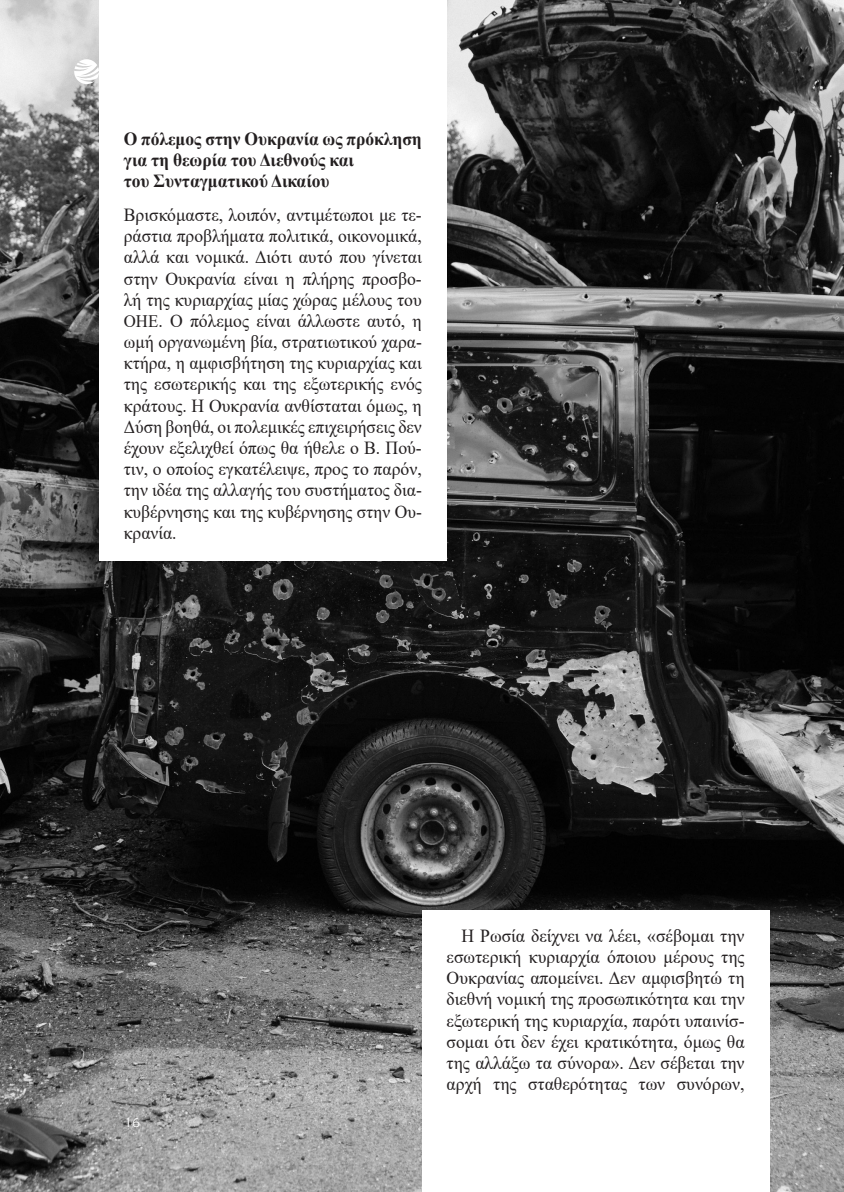
<style>
.page{position:relative;width:844px;height:1192px;background:#fff}
.page>*{position:absolute;margin:0;border:0;box-sizing:border-box;transform-origin:0 0}
.t1{font:18.38px/21.2px "Times New Roman";color:#231f20;text-align:justify;scale:.96 1}
.t2{font:700 18.38px "Times New Roman";color:#231f20;scale:.95 1}
.t3{font:300 14px "PF Highway Sans Pro";color:#fff}
.s1{font-size:17.5px}
</style>
<div class="page">
<img style="left:0;top:0;width:843px;height:1191px">
<div style="left:421px;top:910px;width:348px;height:281px;background:#fff"></div>
<div style="left:99px;top:0;width:347px;height:560px;background:#fff"></div>
<svg style="left:74px;top:59px;width:25px;height:25px"></svg>
<p class="t2" style="left:124px;top:126px;width:315px">Ο πόλεμος στην Ουκρανία ως πρόκληση</p>
<p class="t2" style="left:124px;top:147px;width:243px">για τη θεωρία του Διεθνούς και</p>
<p class="t2" style="left:124px;top:168px;width:218px">του Συνταγματικού Δικαίου</p>
<p class="t1" style="left:124px;top:204px;width:312px">Βρισκόμαστε, λοιπόν, αντιμέτωποι με τε&shy;ράστια προβλήματα πολιτικά, οικονομικά, αλλά και νομικά. Διότι αυτό που γίνεται στην Ουκρανία είναι η πλήρης προσβο&shy;λή της κυριαρχίας μίας χώρας μέλους του <span class="s1">ΟΗΕ</span>. Ο πόλεμος είναι άλλωστε αυτό, η ωμή οργανωμένη βία, στρατιωτικού χαρα&shy;κτήρα, η αμφισβήτηση της κυριαρχίας και της εσωτερικής και της εξωτερικής ενός κράτους. Η Ουκρανία ανθίσταται όμως, η Δύση βοηθά, οι πολεμικές επιχειρήσεις δεν έχουν εξελιχθεί όπως θα ήθελε ο Β. Πού&shy;τιν, ο οποίος εγκατέλειψε, προς το παρόν, την ιδέα της αλλαγής του συστήματος δια&shy;κυβέρνησης και της κυβέρνησης στην Ου&shy;κρανία.</p>
<p class="t3" style="left:124px;top:1114px;width:18px">16</p>
<p class="t1" style="left:446px;top:924px;width:312px;text-indent:15px">Η Ρωσία δείχνει να λέει, «σέβομαι την εσωτερική κυριαρχία όποιου μέρους της Ουκρανίας απομείνει. Δεν αμφισβητώ τη διεθνή νομική της προσωπικότητα και την εξωτερική της κυριαρχία, παρότι υπαινίσ&shy;σομαι ότι δεν έχει κρατικότητα, όμως θα της αλλάξω τα σύνορα». Δεν σέβεται την αρχή της σταθερότητας των συνόρων,</p>
</div>
